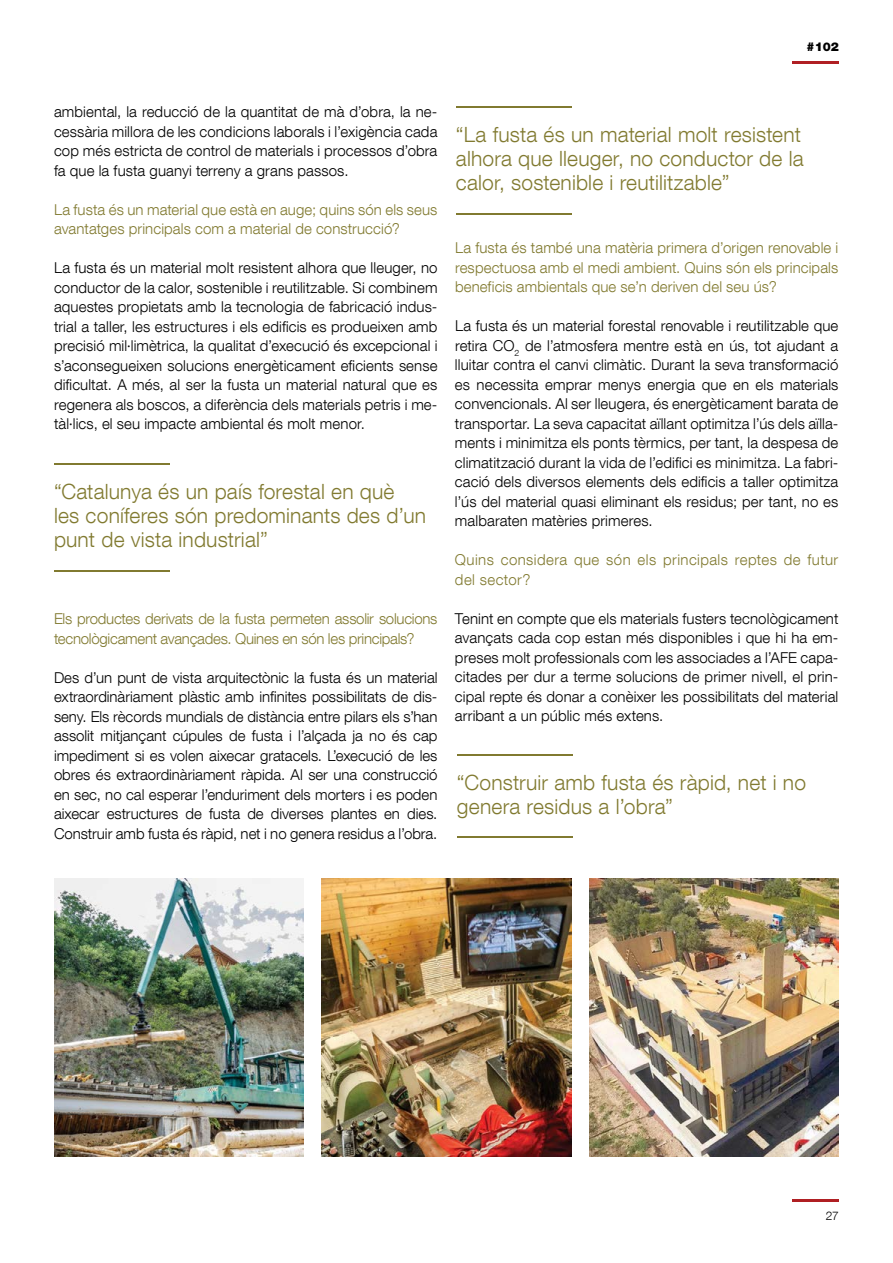
<style>
.page{position:relative;width:893px;height:1263px;background:#fff}
.page>*{position:absolute;margin:0;border:0;box-sizing:border-box;transform-origin:0 0}
.t1{font:300 21px/24px "Helvetica Neue LT Com";letter-spacing:.01em;color:#817a30}
.t2{font:300 15px/19.5px "Helvetica Neue LT Com";letter-spacing:.005em;color:#000;text-align:justify}
.t3{font:300 15px/19.5px "Helvetica Neue LT Com";letter-spacing:.005em;color:#817a30}
.t4{font:300 15px/19.5px "Helvetica Neue LT Com";letter-spacing:-.015em;color:#817a30}
.t5{font:300 15px/19.5px "Helvetica Neue LT Com";letter-spacing:.025em;color:#817a30}
.t6{font:900 12.15px "Helvetica Neue LT Com";color:#000}
.t7{font:300 12px "Helvetica Neue LT Com";color:#000}
</style>
<div class="page">
<hr style="left:54px;top:570px;width:116px;height:1px;background:#817a30">
<hr style="left:54px;top:464px;width:116px;height:1px;background:#817a30">
<hr style="left:456px;top:213px;width:116px;height:1px;background:#817a30">
<hr style="left:456px;top:107px;width:116px;height:1px;background:#817a30">
<hr style="left:457px;top:837px;width:116px;height:1px;background:#817a30">
<hr style="left:457px;top:754px;width:116px;height:1px;background:#817a30">
<img style="left:54px;top:878px;width:249px;height:279px">
<img style="left:322px;top:878px;width:249px;height:279px">
<img style="left:589px;top:878px;width:250px;height:279px">
<hr style="left:792px;top:1199px;width:47px;height:3px;background:#b01f23">
<hr style="left:792px;top:61px;width:47px;height:3px;background:#b01f23">
<p class="t6" style="left:807px;top:40px;width:34px">#102</p>
<p class="t2" style="left:54px;top:102px;width:385px">ambiental, la reducció de la quantitat de mà d’obra, la ne&shy;cessària millora de les condicions laborals i l’exigència cada cop més estricta de control de materials i processos d’obra fa que la fusta guanyi terreny a grans passos.</p>
<p class="t3" style="left:54px;top:199px;width:385px">La fusta és un material que està en auge; quins són els seus avantatges principals com a material de construcció?</p>
<p class="t2" style="left:54px;top:258px;width:385px">La fusta és un material molt resistent alhora que lleuger, no conductor de la calor, sostenible i reutilitzable. Si combinem aquestes propietats amb la tecnologia de fabricació indus&shy;trial a taller, les estructures i els edificis es produeixen amb precisió mil·limètrica, la qualitat d’execució és excepcional i s’aconsegueixen solucions energèticament eficients sense dificultat. A més, al ser la fusta un material natural que es regenera als boscos, a diferència dels materials petris i me&shy;tàl·lics, el seu impacte ambiental és molt menor.</p>
<h1 class="t1" style="left:54px;top:479px;width:374px">“Catalunya és un país forestal en què<br>les coníferes són predominants des d’un punt de vista industrial”</h1>
<p class="t4" style="left:54px;top:609px;width:385px">Els productes derivats de la fusta permeten assolir solucions tecnològicament avançades. Quines en són les principals?</p>
<p class="t2" style="left:54px;top:667px;width:385px">Des d’un punt de vista arquitectònic la fusta és un material extraordinàriament plàstic amb infinites possibilitats de dis&shy;seny. Els rècords mundials de distància entre pilars els s’han assolit mitjançant cúpules de fusta i l’alçada ja no és cap impediment si es volen aixecar gratacels. L’execució de les obres és extraordinàriament ràpida. Al ser una construcció en sec, no cal esperar l’enduriment dels morters i es poden aixecar estructures de fusta de diverses plantes en dies.<br>Construir amb fusta és ràpid, net i no genera residus a l’obra.</p>
<h1 class="t1" style="left:456px;top:122px;width:349px">“La fusta és un material molt resistent alhora que lleuger, no conductor de la calor, sostenible i reutilitzable”</h1>
<p class="t3" style="left:455px;top:238px;width:385px;text-align:justify">La fusta és també una matèria primera d’origen renovable i respectuosa amb el medi ambient. Quins són els principals beneficis ambientals que se’n deriven del seu ús?</p>
<p class="t2" style="left:455px;top:316px;width:385px">La fusta és un material forestal renovable i reutilitzable que retira CO<sub>2</sub> de l’atmosfera mentre està en ús, tot ajudant a lluitar contra el canvi climàtic. Durant la seva transformació es necessita emprar menys energia que en els materials convencionals. Al ser lleugera, és energèticament barata de transportar. La seva capacitat aïllant optimitza l’ús dels aïlla&shy;ments i minimitza els ponts tèrmics, per tant, la despesa de climatització durant la vida de l’edifici es minimitza. La fabri&shy;cació dels diversos elements dels edificis a taller optimitza l’ús del material quasi eliminant els residus; per tant, no es malbaraten matèries primeres.</p>
<p class="t5" style="left:455px;top:550px;width:385px">Quins considera que són els principals reptes de futur del sector?</p>
<p class="t2" style="left:455px;top:608px;width:385px">Tenint en compte que els materials fusters tecnològicament avançats cada cop estan més disponibles i que hi ha em&shy;preses molt professionals com les associades a l’AFE capa&shy;citades per dur a terme solucions de primer nivell, el prin&shy;cipal repte és donar a conèixer les possibilitats del material arribant a un públic més extens.</p>
<h1 class="t1" style="left:457px;top:770px;width:351px">“Construir amb fusta és ràpid, net i no genera residus a l’obra”</h1>
<p class="t7" style="left:826px;top:1208px;width:15px">27</p>
</div>
